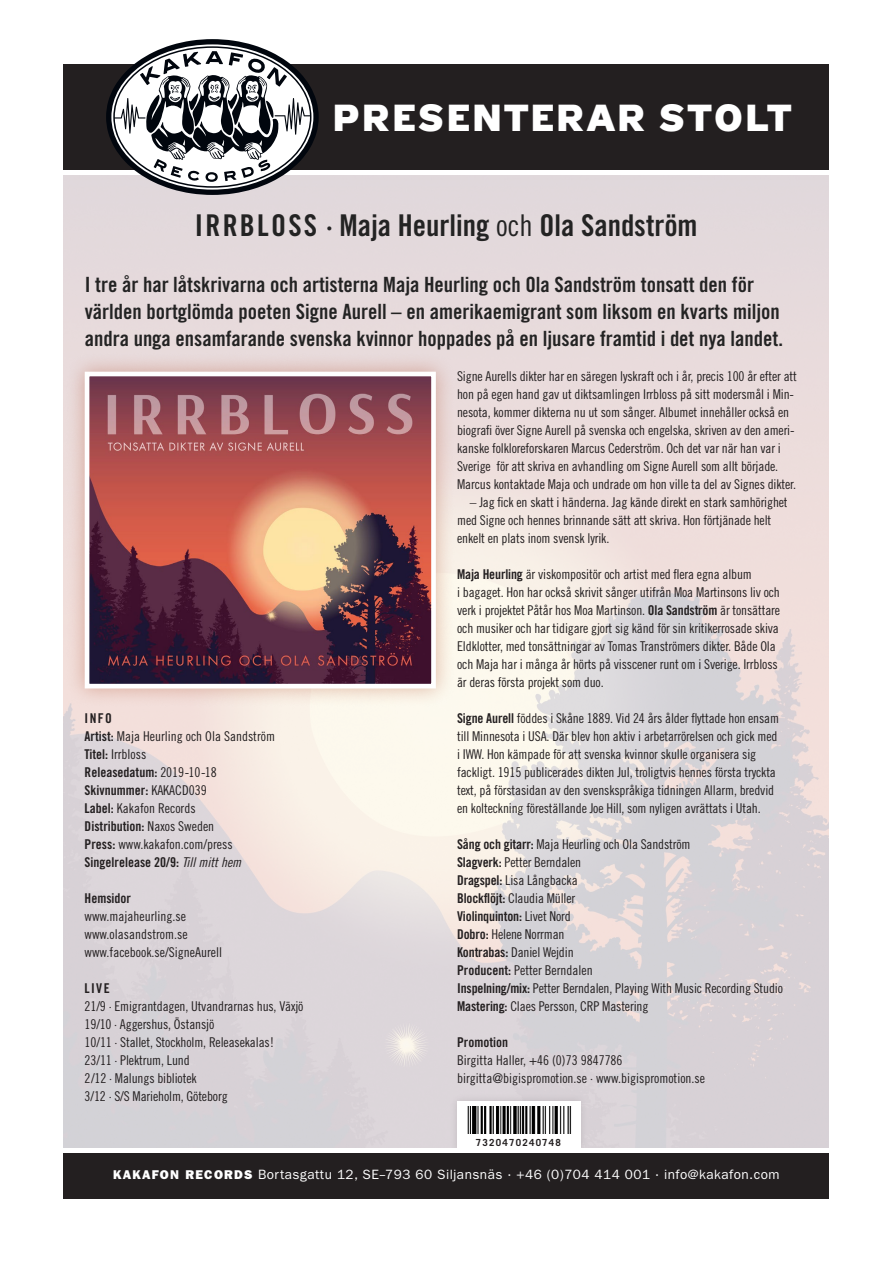
<style>
.page{position:relative;width:893px;height:1263px;background:#fff}
.page>*{position:absolute;margin:0;border:0;box-sizing:border-box;transform-origin:0 0}
.t1{font:700 37.5px "Zeppelin 33";letter-spacing:.07em;color:#fff}
.t2{font:30px "Trade Gothic LT Bold Cond Twenty";color:#232323}
.t3{font:21px/27px "Trade Gothic LT Bold Cond Twenty";color:#232323}
.t4{font:13.5px "Trade Gothic LT Cond Eighteen";letter-spacing:-.01em;color:#231f20}
.t5{font:13.5px "Trade Gothic LT Bold Cond Twenty";color:#231f20}
.t6{font:13.5px "ITC Franklin Gothic Std";letter-spacing:.035em;color:#fff}
.t7{font:700 9.75px "Trade Gothic LT";letter-spacing:.125em;color:#231f20}
.s1{font-family:"Trade Gothic LT Cond Eighteen"}
.s2{font-family:"Trade Gothic LT Bold Cond Twenty"}
.s3{font-family:"Trade Gothic LT Cond Eighteen Obl"}
.s4{font-family:"ITC Franklin Gothic Std Hvy";font-size:12.75px}
</style>
<div class="page">
<div style="left:64px;top:64px;width:765px;height:106px;background:#231f20"></div>
<div style="left:64px;top:1150px;width:765px;height:49px;background:#231f20"></div>
<svg style="left:106px;top:39px;width:213px;height:156px"></svg>
<div style="left:65px;top:352px;width:390px;height:356px;background:#a93d17;opacity:.35"></div>
<img style="left:91px;top:378px;width:339px;height:304px">
<div style="left:85px;top:372px;width:351px;height:316px;border:5px solid #fff"></div>
<div style="left:449px;top:1093px;width:140px;height:65px;background:#231f20;opacity:.15"></div>
<div style="left:457px;top:1101px;width:123px;height:49px;background:#fff"></div>
<img style="left:467px;top:1107px;width:105px;height:26px">
<div style="left:62px;top:1148px;width:770px;height:5px;background:#fff"></div>
<p class="t1" style="left:333px;top:96px;width:460px">PRESENTERAR STOLT</p>
<p class="t2" style="left:195px;top:207px;width:504px">IRRBLOSS · Maja Heurling <span class="s1">och</span> Ola Sandström</p>
<p class="t3" style="left:85px;top:271px;width:700px">I tre år har låtskrivarna och artisterna Maja Heurling och Ola Sandström tonsatt den för världen bortglömda poeten Signe Aurell – en amerikaemigrant som liksom en kvarts miljon andra unga ensamfarande svenska kvinnor hoppades på en ljusare framtid i det nya landet.</p>
<p class="t5" style="left:85px;top:710px;width:29px">INFO</p>
<p class="t4" style="left:85px;top:728px;width:192px"><span class="s2">Artist:</span> Maja Heurling och Ola Sandström</p>
<p class="t4" style="left:85px;top:746px;width:63px"><span class="s2">Titel:</span> Irrbloss</p>
<p class="t5" style="left:85px;top:764px;width:134px">Releasedatum: <span class="s1">2019-10-18</span></p>
<p class="t5" style="left:85px;top:782px;width:124px">Skivnummer: <span class="s1">KAKACD039</span></p>
<p class="t4" style="left:85px;top:800px;width:112px"><span class="s2">Label:</span> Kakafon Records</p>
<p class="t5" style="left:85px;top:818px;width:131px">Distribution: <span class="s1">Naxos Sweden</span></p>
<p class="t4" style="left:85px;top:836px;width:149px"><span class="s2">Press:</span> www.kakafon.com/press</p>
<p class="t5" style="left:85px;top:854px;width:158px">Singelrelease 20/9: <span class="s3">Till mitt hem</span></p>
<p class="t5" style="left:85px;top:890px;width:48px">Hemsidor</p>
<p class="t4" style="left:85px;top:908px;width:103px">www.majaheurling.se</p>
<p class="t4" style="left:85px;top:926px;width:105px">www.olasandstrom.se</p>
<p class="t4" style="left:85px;top:944px;width:139px">www.facebook.se/SigneAurell</p>
<p class="t5" style="left:85px;top:980px;width:27px">LIVE</p>
<p class="t4" style="left:85px;top:998px;width:220px">21/9 · Emigrantdagen, Utvandrarnas hus, Växjö</p>
<p class="t4" style="left:85px;top:1016px;width:131px">19/10 · Aggershus, Östansjö</p>
<p class="t4" style="left:85px;top:1034px;width:191px">10/11 · Stallet, Stockholm, Releasekalas!</p>
<p class="t4" style="left:85px;top:1052px;width:107px">23/11 · Plektrum, Lund</p>
<p class="t4" style="left:85px;top:1070px;width:114px">2/12 · Malungs bibliotek</p>
<p class="t4" style="left:85px;top:1088px;width:145px">3/12 · S/S Marieholm, Göteborg</p>
<p class="t4" style="left:457px;top:368px;width:341px">Signe Aurells dikter har en säregen lyskraft och i år, precis 100 år efter att</p>
<p class="t4" style="left:457px;top:386px;width:338px">hon på egen hand gav ut diktsamlingen Irrbloss på sitt modersmål i Min-</p>
<p class="t4" style="left:457px;top:404px;width:333px">nesota, kommer dikterna nu ut som sånger. Albumet innehåller också en</p>
<p class="t4" style="left:457px;top:422px;width:339px">biografi över Signe Aurell på svenska och engelska, skriven av den ameri-</p>
<p class="t4" style="left:457px;top:440px;width:325px">kanske folkloreforskaren Marcus Cederström. Och det var när han var i</p>
<p class="t4" style="left:457px;top:458px;width:323px">Sverige för att skriva en avhandling om Signe Aurell som allt började.</p>
<p class="t4" style="left:457px;top:476px;width:341px">Marcus kontaktade Maja och undrade om hon ville ta del av Signes dikter.</p>
<p class="t4" style="left:470px;top:494px;width:319px">– Jag fick en skatt i händerna. Jag kände direkt en stark samhörighet</p>
<p class="t4" style="left:457px;top:512px;width:316px">med Signe och hennes brinnande sätt att skriva. Hon förtjänade helt</p>
<p class="t4" style="left:457px;top:530px;width:154px">enkelt en plats inom svensk lyrik.</p>
<p class="t4" style="left:457px;top:566px;width:296px"><span class="s2">Maja Heurling</span> är viskompositör och artist med flera egna album</p>
<p class="t4" style="left:457px;top:584px;width:324px">i bagaget. Hon har också skrivit sånger utifrån Moa Martinsons liv och</p>
<p class="t4" style="left:457px;top:602px;width:324px">verk i projektet Påtår hos Moa Martinson. <span class="s2">Ola Sandström</span> är tonsättare</p>
<p class="t4" style="left:457px;top:620px;width:323px">och musiker och har tidigare gjort sig känd för sin kritikerrosade skiva</p>
<p class="t4" style="left:457px;top:638px;width:320px">Eldklotter, med tonsättningar av Tomas Tranströmers dikter. Både Ola</p>
<p class="t4" style="left:457px;top:656px;width:322px">och Maja har i många år hörts på visscener runt om i Sverige. Irrbloss</p>
<p class="t4" style="left:457px;top:674px;width:148px">är deras första projekt som duo.</p>
<p class="t4" style="left:457px;top:710px;width:323px"><span class="s2">Signe Aurell</span> föddes i Skåne 1889. Vid 24 års ålder flyttade hon ensam</p>
<p class="t4" style="left:457px;top:728px;width:322px">till Minnesota i USA. Där blev hon aktiv i arbetarrörelsen och gick med</p>
<p class="t4" style="left:457px;top:746px;width:301px">i IWW. Hon kämpade för att svenska kvinnor skulle organisera sig</p>
<p class="t4" style="left:457px;top:764px;width:320px">fackligt. 1915 publicerades dikten Jul, troligtvis hennes första tryckta</p>
<p class="t4" style="left:457px;top:782px;width:319px">text, på förstasidan av den svenskspråkiga tidningen Allarm, bredvid</p>
<p class="t4" style="left:457px;top:800px;width:305px">en kolteckning föreställande Joe Hill, som nyligen avrättats i Utah.</p>
<p class="t4" style="left:457px;top:836px;width:235px"><span class="s2">Sång och gitarr:</span> Maja Heurling och Ola Sandström</p>
<p class="t4" style="left:457px;top:854px;width:126px"><span class="s2">Slagverk:</span> Petter Berndalen</p>
<p class="t4" style="left:457px;top:872px;width:122px"><span class="s2">Dragspel:</span> Lisa Långbacka</p>
<p class="t4" style="left:457px;top:890px;width:120px"><span class="s2">Blockflöjt:</span> Claudia Müller</p>
<p class="t5" style="left:457px;top:908px;width:115px">Violinquinton: <span class="s1">Livet Nord</span></p>
<p class="t4" style="left:457px;top:926px;width:109px"><span class="s2">Dobro:</span> Helene Norrman</p>
<p class="t4" style="left:457px;top:944px;width:118px"><span class="s2">Kontrabas:</span> Daniel Wejdin</p>
<p class="t4" style="left:457px;top:962px;width:137px"><span class="s2">Producent:</span> Petter Berndalen</p>
<p class="t4" style="left:457px;top:980px;width:327px"><span class="s2">Inspelning/mix:</span> Petter Berndalen, Playing With Music Recording Studio</p>
<p class="t4" style="left:457px;top:998px;width:193px"><span class="s2">Mastering:</span> Claes Persson, CRP Mastering</p>
<p class="t5" style="left:457px;top:1034px;width:52px">Promotion</p>
<p class="t4" style="left:457px;top:1052px;width:167px">Birgitta Haller, +46 (0)73 9847786</p>
<p class="t4" style="left:457px;top:1070px;width:250px">birgitta@bigispromotion.se · www.bigispromotion.se</p>
<p class="t7" style="left:476px;top:1136px;width:87px">7320470240748</p>
<p class="t6" style="left:113px;top:1167px;width:668px"><span class="s4">KAKAFON RECORDS</span> Bortasgattu 12, SE–793 60 Siljansnäs · +46 (0)704 414 001 · info@kakafon.com</p>
</div>
